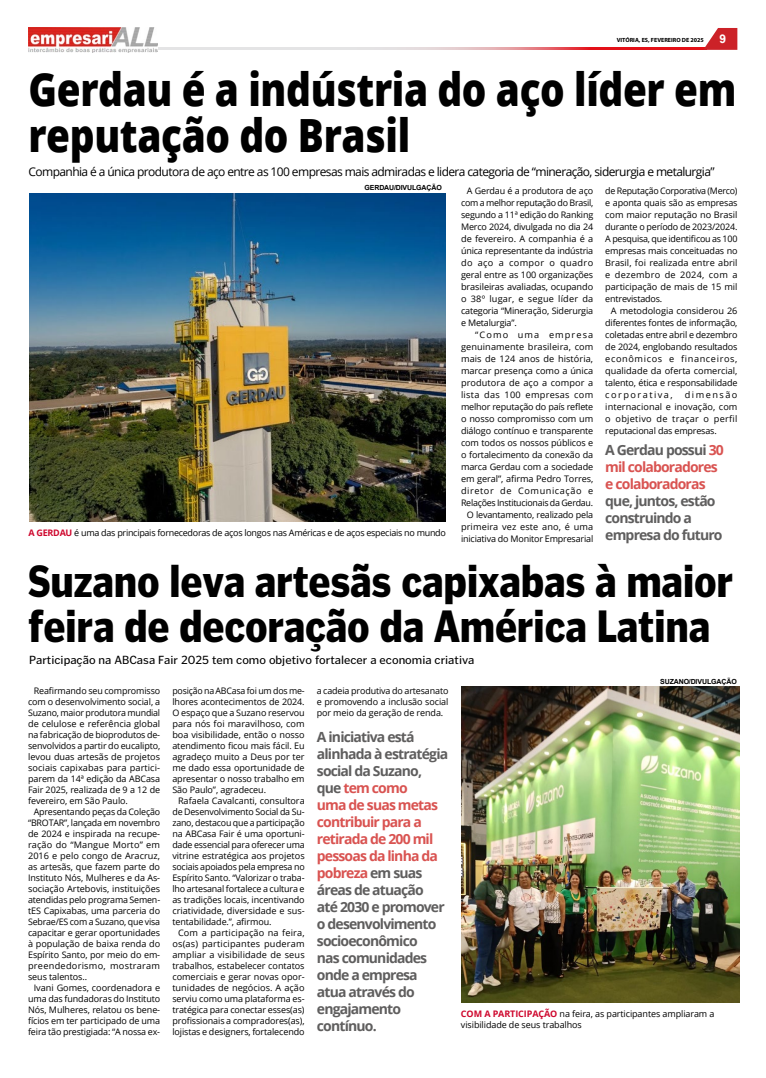
<style>
.page{position:relative;width:766px;height:1078px;background:#fff}
.page>*{position:absolute;margin:0;border:0;box-sizing:border-box;transform-origin:0 0}
.t1{font:800 45.8px/46px "Open Sans";letter-spacing:-.01em;color:#000;scale:.85 1}
.t2{font:900 44.7px/45px "Poynter Gothic Text";letter-spacing:-.01em;color:#000;scale:.85 1}
.t3{font:700 14px/17px "Open Sans";letter-spacing:-.06em;color:#5f5e5e}
.t4{font:700 14px/17px "Open Sans";letter-spacing:-.06em;color:#d95351}
.t5{font:12px "Open Sans";letter-spacing:-.05em;color:#000}
.t6{font:12px "Poynter Gothic Text";color:#000}
.t7{font:700 12px "Arial";color:#fff}
.t8{font:9px/11px "Open Sans";letter-spacing:-.01em;color:#000;text-align:justify}
.t9{font:9px "Open Sans";letter-spacing:-.03em;color:#000}
.t10{font:700 7px "Arial";letter-spacing:-.015em;color:#000}
.t11{font:700 6px "Myriad Pro";color:#000}
.s1{color:#5f5e5e}
.s2{font-weight:700;color:#ce072d}
.s3{color:#d95351}
</style>
<div class="page">
<svg style="left:159px;top:47px;width:544px;height:3px;background:#e39ea2"></svg>
<svg style="left:703px;top:28px;width:34px;height:22px"></svg>
<img style="left:28px;top:28px;width:129px;height:25px">
<img style="left:461px;top:686px;width:278px;height:315px">
<img style="left:29px;top:193px;width:416px;height:329px">
<p class="t11" style="left:616px;top:36px;width:88px">VITÓRIA, ES, FEVEREIRO DE 2025</p>
<h3 class="t7" style="left:719px;top:31px;width:8px">9</h3>
<h1 class="t1" style="left:29px;top:63px;width:834px">Gerdau é a indústria do aço líder em reputação do Brasil</h1>
<p class="t10" style="left:364px;top:183px;width:79px">GERDAU/DIVULGAÇÃO</p>
<h3 class="t5" style="left:29px;top:164px;width:687px">Companhia é a única produtora de aço entre as 100 empresas mais admiradas e lidera categoria de “mineração, siderurgia e metalurgia”</h3>
<p class="t8" style="left:461px;top:184px;width:134px;line-height:12px;text-indent:6px">A Gerdau é a produtora de aço com a melhor reputação do Brasil, segundo a 11ª edição do Ranking Merco 2024, divulgada no dia 24 de fevereiro. A companhia é a única representante da indústria do aço a compor o quadro geral entre as 100 organizações brasileiras avaliadas, ocupando o 38º lugar, e segue líder da categoria “Mineração, Siderurgia e Metalurgia”.</p>
<p class="t8" style="left:461px;top:328px;width:134px;line-height:12px;text-align:right">“Como uma empresa genuinamente brasileira, com mais de 124 anos de história, marcar presença como a única produtora de aço a compor a lista das 100 empresas com melhor reputação do país reflete o nosso compromisso com um diálogo contínuo e transparente com todos os nossos públicos e o fortalecimento da conexão da marca Gerdau com a sociedade em geral”, afirma Pedro Torres, diretor de Comunicação e<br>Relações Institucionais da Gerdau.<br>O levantamento, realizado pela primeira vez este ano, é uma iniciativa do Monitor Empresarial</p>
<p class="t8" style="left:605px;top:184px;width:134px;line-height:12px">de Reputação Corporativa (Merco) e aponta quais são as empresas com maior reputação no Brasil durante o período de 2023/2024.<br>A pesquisa, que identificou as 100 empresas mais conceituadas no Brasil, foi realizada entre abril e dezembro de 2024, com a participação de mais de 15 mil entrevistados.</p>
<p class="t8" style="left:605px;top:304px;width:134px;line-height:12px;text-indent:6px">A metodologia considerou 26 diferentes fontes de informação, coletadas entre abril e dezembro de 2024, englobando resultados econômicos e financeiros, qualidade da oferta comercial, talento, ética e responsabilidade corporativa,</p>
<p class="t8" style="left:605px;top:388px;width:134px;line-height:12px;text-indent:79px">dimensão internacional e inovação, com o objetivo de traçar o perfil reputacional das empresas.</p>
<h3 class="t4" style="left:605px;top:441px;width:120px"><span class="s1">A Gerdau possui</span> 30 mil colaboradores e colaboradoras</h3>
<h3 class="t3" style="left:605px;top:492px;width:119px">que, juntos, estão construindo a empresa do futuro</h3>
<p class="t9" style="left:29px;top:526px;width:419px"><span class="s2">A GERDAU</span> é uma das principais fornecedoras de aços longos nas Américas e de aços especiais no mundo</p>
<h2 class="t2" style="left:28px;top:558px;width:830px">Suzano leva artesãs capixabas à maior feira de decoração da América Latina</h2>
<h3 class="t6" style="left:29px;top:652px;width:446px">Participação na ABCasa Fair 2025 tem como objetivo fortalecer a economia criativa</h3>
<p class="t8" style="left:28px;top:685px;width:134px;text-indent:6px">Reafirmando seu compromisso com o desenvolvimento social, a Suzano, maior produtora mundial de celulose e referência global na fabricação de bioprodutos de&shy;senvolvidos a partir do eucalipto, levou duas artesãs de projetos sociais capixabas para partici&shy;parem da 14ª edição da ABCasa Fair 2025, realizada de 9 a 12 de fevereiro, em São Paulo.</p>
<p class="t8" style="left:28px;top:806px;width:134px;text-indent:6px">Apresentando peças da Coleção “BROTAR”, lançada em novembro de 2024 e inspirada na recupe&shy;ração do “Mangue Morto” em 2016 e pelo congo de Aracruz, as artesãs, que fazem parte do Instituto Nós, Mulheres e da As&shy;sociação Artebovis, instituições atendidas pelo programa Semen&shy;tES Capixabas, uma parceria do Sebrae/ES com a Suzano, que visa capacitar e gerar oportunidades à população de baixa renda do Espírito Santo, por meio do em&shy;preendedorismo, mostraram seus talentos..</p>
<p class="t8" style="left:28px;top:982px;width:134px;text-indent:6px">Ivani Gomes, coordenadora e uma das fundadoras do Instituto Nós, Mulheres, relatou os bene&shy;fícios em ter participado de uma feira tão prestigiada: “A nossa ex-</p>
<p class="t8" style="left:172px;top:685px;width:134px">posição na ABCasa foi um dos me&shy;lhores acontecimentos de 2024.<br>O espaço que a Suzano reservou para nós foi maravilhoso, com boa visibilidade, então o nosso atendimento ficou mais fácil. Eu agradeço muito a Deus por ter me dado essa oportunidade de apresentar o nosso trabalho em São Paulo”, agradeceu.</p>
<p class="t8" style="left:172px;top:795px;width:134px;text-indent:6px">Rafaela Cavalcanti, consultora de Desenvolvimento Social da Su&shy;zano, destacou que a participação na ABCasa Fair é uma oportuni&shy;dade essencial para oferecer uma vitrine estratégica aos projetos sociais apoiados pela empresa no Espírito Santo. “Valorizar o traba&shy;lho artesanal fortalece a cultura e as tradições locais, incentivando criatividade, diversidade e sus&shy;tentabilidade.”, afirmou.</p>
<p class="t8" style="left:172px;top:927px;width:134px;text-indent:6px">Com a participação na feira, os(as) participantes puderam ampliar a visibilidade de seus trabalhos, estabelecer contatos comerciais e gerar novas opor&shy;tunidades de negócios. A ação serviu como uma plataforma es&shy;tratégica para conectar esses(as) profissionais a compradores(as), lojistas e designers, fortalecendo</p>
<p class="t8" style="left:316px;top:685px;width:133px">a cadeia produtiva do artesanato e promovendo a inclusão social por meio da geração de renda.</p>
<p class="t3" style="left:317px;top:727px;width:133px">A iniciativa está alinhada à estratégia social da Suzano, que <span class="s3">tem como<br>uma de suas metas contribuir para a retirada de 200 mil pessoas da linha da pobreza</span> em suas áreas de atuação até 2030 e promover o desenvolvimento socioeconômico<br>nas comunidades onde a empresa atua através do engajamento contínuo.</p>
<p class="t10" style="left:660px;top:676px;width:78px">SUZANO/DIVULGAÇÃO</p>
<p class="t8" style="left:461px;top:1008px;width:255px"><span class="s2">COM A PARTICIPAÇÃO</span> na feira, as participantes ampliaram a visibilidade de seus trabalhos</p>
</div>
